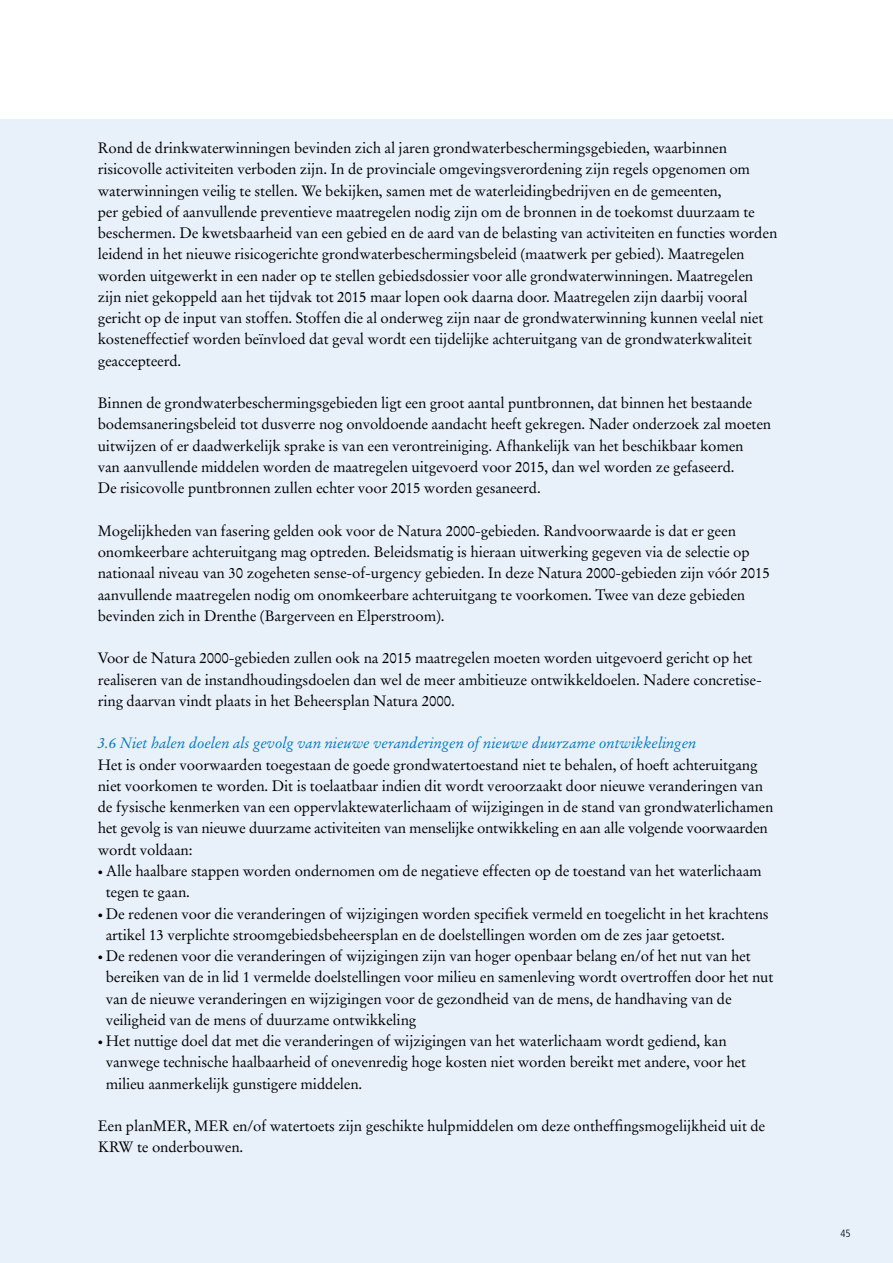
<style>
.page{position:relative;width:893px;height:1263px;background:#fff}
.page>*{position:absolute;margin:0;border:0;box-sizing:border-box;transform-origin:0 0}
.t1{font:15px/21.3px "Stempel Garamond LT";letter-spacing:-.01em;color:#000}
.t2{font:italic 15px "Stempel Garamond LT";letter-spacing:-.01em;color:#007ac2}
.t3{font:300 condensed 10.5px "Frutiger";color:#000}
.s1{font-size:10.5px}
</style>
<div class="page">
<div style="left:0;top:119px;width:893px;height:1144px;background:#e8f0fa"></div>
<p class="t1" style="left:98px;top:137px;width:681px">Rond de drinkwaterwinningen bevinden zich al jaren grondwaterbeschermingsgebieden, waarbinnen risicovolle activiteiten verboden zijn. In de provinciale omgevingsverordening zijn regels opgenomen om waterwinningen veilig te stellen. We bekijken, samen met de waterleidingbedrijven en de gemeenten,<br>per gebied of aanvullende preventieve maatregelen nodig zijn om de bronnen in de toekomst duurzaam te beschermen. De kwetsbaarheid van een gebied en de aard van de belasting van activiteiten en functies worden leidend in het nieuwe risicogerichte grondwaterbeschermingsbeleid (maatwerk per gebied). Maatregelen worden uitgewerkt in een nader op te stellen gebiedsdossier voor alle grondwaterwinningen. Maatregelen zijn niet gekoppeld aan het tijdvak tot 2015 maar lopen ook daarna door. Maatregelen zijn daarbij vooral gericht op de input van stoffen. Stoffen die al onderweg zijn naar de grondwaterwinning kunnen veelal niet kosteneffectief worden beïnvloed dat geval wordt een tijdelijke achteruitgang van de grondwaterkwaliteit geaccepteerd.</p>
<p class="t1" style="left:98px;top:392px;width:675px">Binnen de grondwaterbeschermingsgebieden ligt een groot aantal puntbronnen, dat binnen het bestaande bodemsaneringsbeleid tot dusverre nog onvoldoende aandacht heeft gekregen. Nader onderzoek zal moeten uitwijzen of er daadwerkelijk sprake is van een verontreiniging. Afhankelijk van het beschikbaar komen<br>van aanvullende middelen worden de maatregelen uitgevoerd voor 2015, dan wel worden ze gefaseerd.<br>De risicovolle puntbronnen zullen echter voor 2015 worden gesaneerd.</p>
<p class="t1" style="left:98px;top:520px;width:674px">Mogelijkheden van fasering gelden ook voor de Natura 2000-gebieden. Randvoorwaarde is dat er geen onomkeerbare achteruitgang mag optreden. Beleidsmatig is hieraan uitwerking gegeven via de selectie op nationaal niveau van 30 zogeheten sense-of-urgency gebieden. In deze Natura 2000-gebieden zijn vóór 2015 aanvullende maatregelen nodig om onomkeerbare achteruitgang te voorkomen. Twee van deze gebieden bevinden zich in Drenthe (Bargerveen en Elperstroom).</p>
<p class="t1" style="left:98px;top:647px;width:666px">Voor de Natura 2000-gebieden zullen ook na 2015 maatregelen moeten worden uitgevoerd gericht op het realiseren van de instandhoudingsdoelen dan wel de meer ambitieuze ontwikkeldoelen. Nadere concretise&shy;ring daarvan vindt plaats in het Beheersplan Natura 2000.</p>
<p class="t2" style="left:98px;top:734px;width:600px">3.6 Niet halen doelen als gevolg van nieuwe veranderingen of nieuwe duurzame ontwikkelingen</p>
<p class="t1" style="left:98px;top:754px;width:677px">Het is onder voorwaarden toegestaan de goede grondwatertoestand niet te behalen, of hoeft achteruitgang niet voorkomen te worden. Dit is toelaatbaar indien dit wordt veroorzaakt door nieuwe veranderingen van de fysische kenmerken van een oppervlaktewaterlichaam of wijzigingen in de stand van grondwaterlichamen het gevolg is van nieuwe duurzame activiteiten van menselijke ontwikkeling en aan alle volgende voorwaarden wordt voldaan:</p>
<p class="t1" style="left:106px;top:860px;width:657px;text-indent:-8px"><span class="s1">•</span> Alle haalbare stappen worden ondernomen om de negatieve effecten op de toestand van het waterlichaam tegen te gaan.</p>
<p class="t1" style="left:106px;top:903px;width:665px;text-indent:-8px"><span class="s1">•</span> De redenen voor die veranderingen of wijzigingen worden specifiek vermeld en toegelicht in het krachtens artikel 13 verplichte stroomgebiedsbeheersplan en de doelstellingen worden om de zes jaar getoetst.</p>
<p class="t1" style="left:106px;top:945px;width:669px;text-indent:-8px"><span class="s1">•</span> De redenen voor die veranderingen of wijzigingen zijn van hoger openbaar belang en/of het nut van het bereiken van de in lid 1 vermelde doelstellingen voor milieu en samenleving wordt overtroffen door het nut van de nieuwe veranderingen en wijzigingen voor de gezondheid van de mens, de handhaving van de veiligheid van de mens of duurzame ontwikkeling</p>
<p class="t1" style="left:106px;top:1030px;width:642px;text-indent:-8px"><span class="s1">•</span> Het nuttige doel dat met die veranderingen of wijzigingen van het waterlichaam wordt gediend, kan vanwege technische haalbaarheid of onevenredig hoge kosten niet worden bereikt met andere, voor het milieu aanmerkelijk gunstigere middelen.</p>
<p class="t1" style="left:98px;top:1115px;width:669px">Een planMER, MER en/of watertoets zijn geschikte hulpmiddelen om deze ontheffingsmogelijkheid uit de<br>KRW te onderbouwen.</p>
<p class="t3" style="left:840px;top:1228px;width:12px">45</p>
</div>
